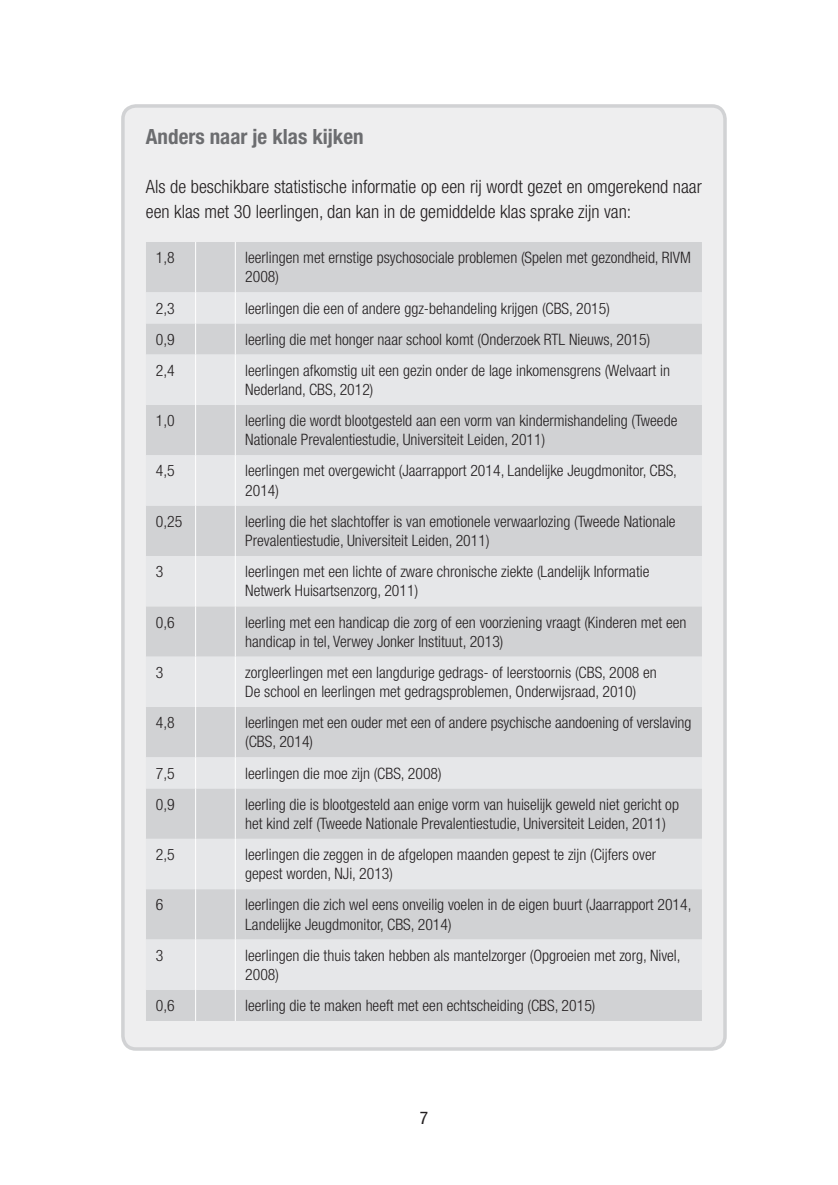
<style>
.page{position:relative;width:838px;height:1185px;background:#fff}
.page>*{position:absolute;margin:0;border:0;box-sizing:border-box;transform-origin:0 0}
.t1{font:700 condensed 21px "Helvetica Neue LT Std";color:#6c6d70}
.t2{font:300 condensed 18.38px/24.5px "Helvetica Neue LT Std";color:#231f20}
.t3{font:condensed 17.5px "Helvetica Neue LT Std";color:#231f20}
.t4{font:300 condensed 15.75px/19.2px "Helvetica Neue LT Std";color:#231f20}
</style>
<div class="page">
<div style="left:123px;top:106px;width:602px;height:943px;background:#eeeeef;border-radius:13px"></div>
<div style="left:121px;top:104px;width:605px;height:946px;border:4px solid #d1d2d4;border-radius:13px"></div>
<div style="left:146px;top:242px;width:555px;height:779px;background:#d1d2d4"></div>
<svg style="left:146px;top:292px;width:555px;height:698px"></svg>
<hr style="left:195px;top:242px;width:1px;height:50px;background:#fff">
<hr style="left:235px;top:242px;width:1px;height:50px;background:#fff">
<hr style="left:195px;top:292px;width:1px;height:31px;background:#fff">
<hr style="left:235px;top:292px;width:1px;height:31px;background:#fff">
<hr style="left:195px;top:323px;width:1px;height:31px;background:#fff">
<hr style="left:235px;top:323px;width:1px;height:31px;background:#fff">
<hr style="left:195px;top:354px;width:1px;height:51px;background:#fff">
<hr style="left:235px;top:354px;width:1px;height:51px;background:#fff">
<hr style="left:195px;top:405px;width:1px;height:50px;background:#fff">
<hr style="left:235px;top:405px;width:1px;height:50px;background:#fff">
<hr style="left:195px;top:455px;width:1px;height:50px;background:#fff">
<hr style="left:235px;top:455px;width:1px;height:50px;background:#fff">
<hr style="left:195px;top:505px;width:1px;height:51px;background:#fff">
<hr style="left:235px;top:505px;width:1px;height:51px;background:#fff">
<hr style="left:195px;top:556px;width:1px;height:50px;background:#fff">
<hr style="left:235px;top:556px;width:1px;height:50px;background:#fff">
<hr style="left:195px;top:606px;width:1px;height:51px;background:#fff">
<hr style="left:235px;top:606px;width:1px;height:51px;background:#fff">
<hr style="left:195px;top:657px;width:1px;height:50px;background:#fff">
<hr style="left:235px;top:657px;width:1px;height:50px;background:#fff">
<hr style="left:195px;top:707px;width:1px;height:50px;background:#fff">
<hr style="left:235px;top:707px;width:1px;height:50px;background:#fff">
<hr style="left:195px;top:757px;width:1px;height:31px;background:#fff">
<hr style="left:235px;top:757px;width:1px;height:31px;background:#fff">
<hr style="left:195px;top:788px;width:1px;height:51px;background:#fff">
<hr style="left:235px;top:788px;width:1px;height:51px;background:#fff">
<hr style="left:195px;top:839px;width:1px;height:50px;background:#fff">
<hr style="left:235px;top:839px;width:1px;height:50px;background:#fff">
<hr style="left:195px;top:889px;width:1px;height:50px;background:#fff">
<hr style="left:235px;top:889px;width:1px;height:50px;background:#fff">
<hr style="left:195px;top:939px;width:1px;height:51px;background:#fff">
<hr style="left:235px;top:939px;width:1px;height:51px;background:#fff">
<hr style="left:195px;top:990px;width:1px;height:31px;background:#fff">
<hr style="left:235px;top:990px;width:1px;height:31px;background:#fff">
<h1 class="t1" style="left:146px;top:124px;width:219px">Anders naar je klas kijken</h1>
<p class="t2" style="left:146px;top:174px;width:557px">Als de beschikbare statistische informatie op een rij wordt gezet en omgerekend naar een klas met 30 leerlingen, dan kan in de gemiddelde klas sprake zijn van:</p>
<p class="t4" style="left:156px;top:248px;width:20px">1,8</p>
<p class="t4" style="left:245px;top:248px;width:447px">leerlingen met ernstige psychosociale problemen (Spelen met gezondheid, RIVM<br>2008)</p>
<p class="t4" style="left:156px;top:298px;width:20px">2,3</p>
<p class="t4" style="left:245px;top:298px;width:366px">leerlingen die een of andere ggz-behandeling krijgen (CBS, 2015)</p>
<p class="t4" style="left:156px;top:329px;width:20px">0,9</p>
<p class="t4" style="left:245px;top:329px;width:406px">leerling die met honger naar school komt (Onderzoek RTL Nieuws, 2015)</p>
<p class="t4" style="left:156px;top:360px;width:20px">2,4</p>
<p class="t4" style="left:245px;top:360px;width:426px">leerlingen afkomstig uit een gezin onder de lage inkomensgrens (Welvaart in<br>Nederland, CBS, 2012)</p>
<p class="t4" style="left:156px;top:411px;width:20px">1,0</p>
<p class="t4" style="left:245px;top:411px;width:433px">leerling die wordt blootgesteld aan een vorm van kindermishandeling (Tweede<br>Nationale Prevalentiestudie, Universiteit Leiden, 2011)</p>
<p class="t4" style="left:156px;top:461px;width:20px">4,5</p>
<p class="t4" style="left:245px;top:461px;width:433px">leerlingen met overgewicht (Jaarrapport 2014, Landelijke Jeugdmonitor, CBS,<br>2014)</p>
<p class="t4" style="left:156px;top:511px;width:28px">0,25</p>
<p class="t4" style="left:245px;top:511px;width:432px">leerling die het slachtoffer is van emotionele verwaarlozing (Tweede Nationale<br>Prevalentiestudie, Universiteit Leiden, 2011)</p>
<p class="t4" style="left:156px;top:562px;width:9px">3</p>
<p class="t4" style="left:245px;top:562px;width:405px">leerlingen met een lichte of zware chronische ziekte (Landelijk Informatie<br>Netwerk Huisartsenzorg, 2011)</p>
<p class="t4" style="left:156px;top:612px;width:20px">0,6</p>
<p class="t4" style="left:245px;top:612px;width:442px">leerling met een handicap die zorg of een voorziening vraagt (Kinderen met een handicap in tel, Verwey Jonker Instituut, 2013)</p>
<p class="t4" style="left:156px;top:662px;width:9px">3</p>
<p class="t4" style="left:245px;top:662px;width:413px">zorgleerlingen met een langdurige gedrags- of leerstoornis (CBS, 2008 en<br>De school en leerlingen met gedragsproblemen, Onderwijsraad, 2010)</p>
<p class="t4" style="left:156px;top:713px;width:20px">4,8</p>
<p class="t4" style="left:245px;top:713px;width:447px">leerlingen met een ouder met een of andere psychische aandoening of verslaving (CBS, 2014)</p>
<p class="t4" style="left:156px;top:763px;width:20px">7,5</p>
<p class="t4" style="left:245px;top:763px;width:198px">leerlingen die moe zijn (CBS, 2008)</p>
<p class="t4" style="left:156px;top:794px;width:20px">0,9</p>
<p class="t4" style="left:245px;top:794px;width:435px">leerling die is blootgesteld aan enige vorm van huiselijk geweld niet gericht op het kind zelf (Tweede Nationale Prevalentiestudie, Universiteit Leiden, 2011)</p>
<p class="t4" style="left:156px;top:844px;width:20px">2,5</p>
<p class="t4" style="left:245px;top:844px;width:412px">leerlingen die zeggen in de afgelopen maanden gepest te zijn (Cijfers over gepest worden, NJi, 2013)</p>
<p class="t4" style="left:156px;top:895px;width:9px">6</p>
<p class="t4" style="left:245px;top:895px;width:447px">leerlingen die zich wel eens onveilig voelen in de eigen buurt (Jaarrapport 2014,<br>Landelijke Jeugdmonitor, CBS, 2014)</p>
<p class="t4" style="left:156px;top:945px;width:9px">3</p>
<p class="t4" style="left:245px;top:945px;width:437px">leerlingen die thuis taken hebben als mantelzorger (Opgroeien met zorg, Nivel,<br>2008)</p>
<p class="t4" style="left:156px;top:995px;width:20px">0,6</p>
<p class="t4" style="left:245px;top:995px;width:351px">leerling die te maken heeft met een echtscheiding (CBS, 2015)</p>
<p class="t3" style="left:419px;top:1108px;width:10px">7</p>
</div>
